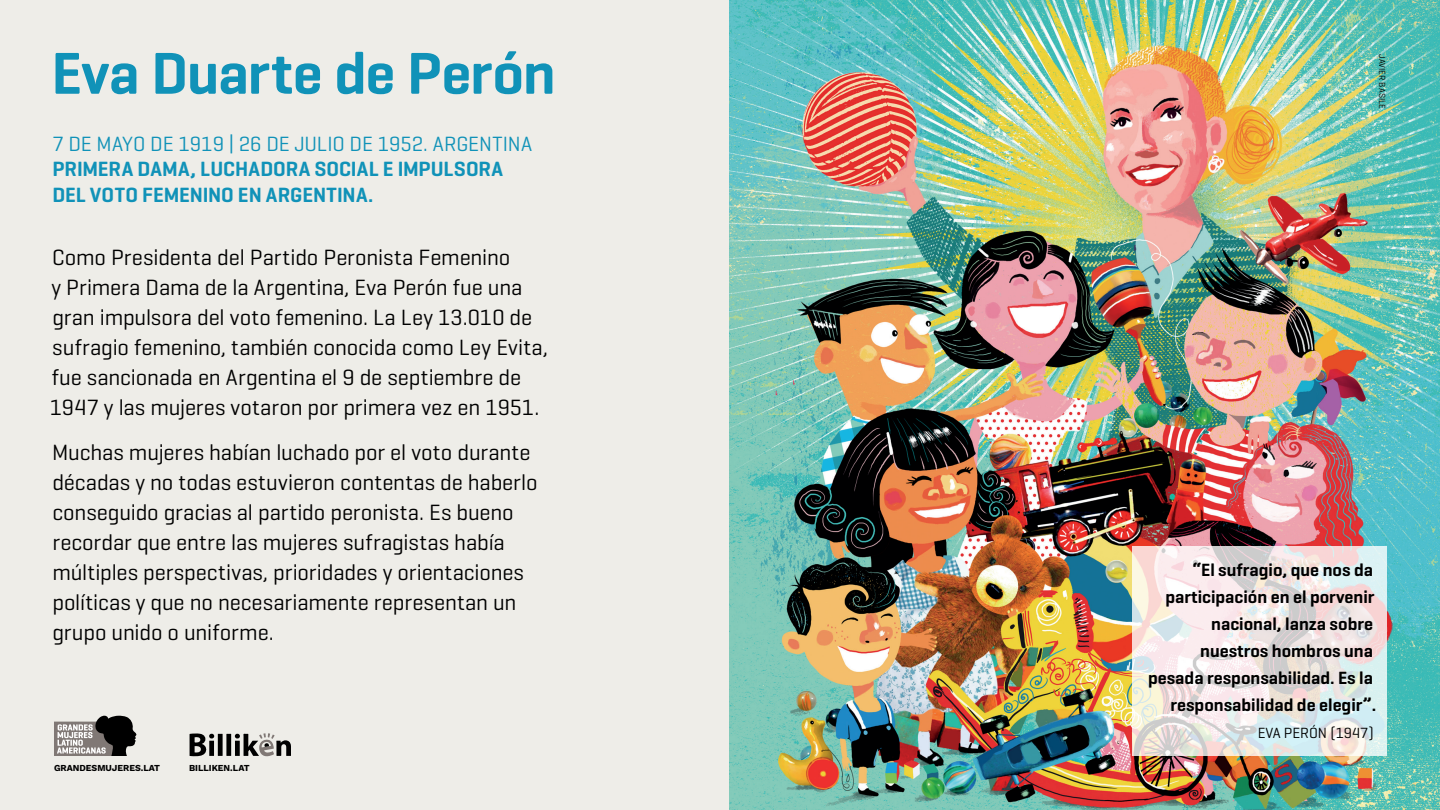
<style>
.page{position:relative;width:1440px;height:810px;background:#eeede8}
.page>*{position:absolute;margin:0;border:0;box-sizing:border-box;transform-origin:0 0}
.Mujer_Nombre{font:600 60px "Geogrotesque";letter-spacing:-.02em;color:#1092b8}
.Pr_Texto{font:22.5px/30px "Geogrotesque";letter-spacing:-.005em;color:#000}
.Volanta_negra{font:600 21px "Geogrotesque";color:#1092b8}
.Volanta_negra-2{font:21px "Geogrotesque";color:#1092b8}
.Pr_Textual_sufragist{font:600 18px/27px "Geogrotesque";color:#000;text-align:right}
.Pr_Textual_sufragist-2{font:15px "Geogrotesque";color:#000}
.t1{font:9px "Work Sans";color:#000}
.Volanta_negra-3{font:9px "Geogrotesque";letter-spacing:.01em;color:#000}
</style>
<div class="page">
<svg style="left:190px;top:733px;width:101px;height:23px"></svg>
<svg style="left:54px;top:716px;width:83px;height:40px"></svg>
<img style="left:729px;top:0;width:711px;height:810px">
<svg style="left:1132px;top:547px;width:255px;height:209px"></svg>
<p class="Mujer_Nombre" style="left:51px;top:36px;width:506px">Eva Duarte de Perón</p>
<p class="Volanta_negra-2" style="left:52px;top:131px;width:481px">7 DE MAYO DE 1919 | 26 DE JULIO DE 1952. ARGENTINA</p>
<p class="Volanta_negra" style="left:52px;top:156px;width:452px">PRIMERA DAMA, LUCHADORA SOCIAL E IMPULSORA</p>
<p class="Volanta_negra" style="left:52px;top:181px;width:322px">DEL VOTO FEMENINO EN ARGENTINA.</p>
<p class="Pr_Texto" style="left:50px;top:242px;width:500px">Como Presidenta del Partido Peronista Femenino<br>y Primera Dama de la Argentina, Eva Perón fue una gran impulsora del voto femenino. La Ley 13.010 de sufragio femenino, también conocida como Ley Evita, fue sancionada en Argentina el 9 de septiembre de 1947 y las mujeres votaron por primera vez en 1951.</p>
<p class="Pr_Texto" style="left:52px;top:437px;width:487px">Muchas mujeres habían luchado por el voto durante décadas y no todas estuvieron contentas de haberlo conseguido gracias al partido peronista. Es bueno recordar que entre las mujeres sufragistas había múltiples perspectivas, prioridades y orientaciones políticas y que no necesariamente representan un grupo unido o uniforme.</p>
<p class="t1" style="left:54px;top:761px;width:108px">GRANDESMUJERES.LAT</p>
<p class="t1" style="left:189px;top:761px;width:62px">BILLIKEN.LAT</p>
<p class="Volanta_negra-3" style="left:1388px;top:54px;width:57px;rotate:90deg">JAVIER BASILE</p>
<p class="Pr_Textual_sufragist" style="left:1148px;top:557px;width:230px">“El sufragio, que nos da participación en el porvenir nacional, lanza sobre nuestros hombros una pesada responsabilidad. Es la responsabilidad de elegir”.</p>
<p class="Pr_Textual_sufragist-2" style="left:1258px;top:724px;width:117px">EVA PERÓN (1947)</p>
</div>
